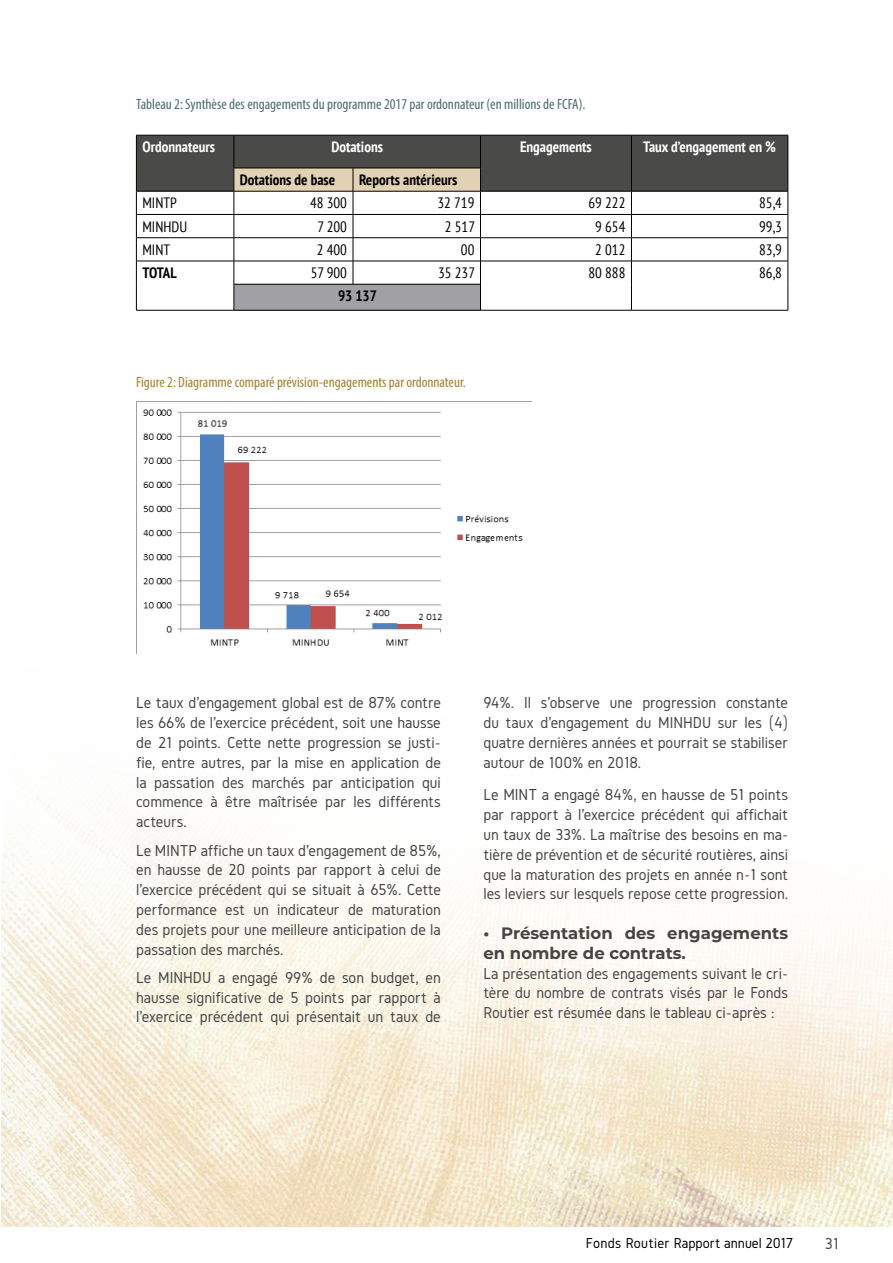
<style>
.page{position:relative;width:893px;height:1263px;background:#fff}
.page>*{position:absolute;margin:0;border:0;box-sizing:border-box;transform-origin:0 0}
.t1{font:16.5px/19.8px "Gidole";color:#454444;text-align:justify}
.t2{font:700 16.5px/19.8px "Montserrat";color:#454444}
.t3{font:condensed 15px "PT Sans";color:#000}
.t4{font:condensed 15px "Myriad Pro";color:#4c6d6c}
.t5{font:condensed 15px "Myriad Pro";color:#a7802c}
.t6{font:700 condensed 15px "PT Sans";color:#fff}
.t7{font:700 condensed 15px "PT Sans";color:#000}
.t8{font:15px "Gidole";color:#000}
</style>
<div class="page">
<img style="left:1px;top:134px;width:892px;height:1093px">
<img style="left:136px;top:402px;width:395px;height:252px">
<svg style="left:136px;top:135px;width:653px;height:175px"></svg>
<hr style="left:136px;top:310px;width:98px;height:1px;background:#000">
<hr style="left:234px;top:310px;width:119px;height:1px;background:#000">
<hr style="left:353px;top:310px;width:127px;height:1px;background:#000">
<hr style="left:480px;top:310px;width:151px;height:1px;background:#000">
<hr style="left:631px;top:310px;width:157px;height:1px;background:#000">
<p class="t4" style="left:136px;top:95px;width:451px">Tableau 2: Synthèse des engagements du programme 2017 par ordonnateur (en millions de FCFA).</p>
<p class="t6" style="left:142px;top:137px;width:74px">Ordonnateurs</p>
<p class="t6" style="left:331px;top:137px;width:53px">Dotations</p>
<p class="t6" style="left:520px;top:137px;width:73px">Engagements</p>
<p class="t6" style="left:643px;top:137px;width:134px">Taux d’engagement en %</p>
<p class="t7" style="left:240px;top:170px;width:97px">Dotations de base</p>
<p class="t7" style="left:359px;top:170px;width:100px">Reports antérieurs</p>
<p class="t3" style="left:142px;top:194px;width:36px">MINTP</p>
<p class="t3" style="left:310px;top:194px;width:38px">48 300</p>
<p class="t3" style="left:438px;top:194px;width:38px">32 719</p>
<p class="t3" style="left:588px;top:194px;width:38px">69 222</p>
<p class="t3" style="left:759px;top:194px;width:24px">85,4</p>
<p class="t3" style="left:142px;top:217px;width:46px">MINHDU</p>
<p class="t3" style="left:317px;top:217px;width:31px">7 200</p>
<p class="t3" style="left:445px;top:217px;width:32px">2 517</p>
<p class="t3" style="left:595px;top:217px;width:32px">9 654</p>
<p class="t3" style="left:759px;top:217px;width:24px">99,3</p>
<p class="t3" style="left:142px;top:240px;width:29px">MINT</p>
<p class="t3" style="left:317px;top:240px;width:32px">2 400</p>
<p class="t3" style="left:461px;top:240px;width:15px">00</p>
<p class="t3" style="left:595px;top:240px;width:32px">2 012</p>
<p class="t3" style="left:759px;top:240px;width:24px">83,9</p>
<p class="t7" style="left:142px;top:263px;width:36px">TOTAL</p>
<p class="t3" style="left:311px;top:263px;width:38px">57 900</p>
<p class="t3" style="left:438px;top:263px;width:38px">35 237</p>
<p class="t3" style="left:588px;top:263px;width:38px">80 888</p>
<p class="t3" style="left:759px;top:263px;width:24px">86,8</p>
<p class="t7" style="left:338px;top:286px;width:40px">93 137</p>
<p class="t5" style="left:136px;top:372px;width:331px">Figure 2: Diagramme comparé prévision-engagements par ordonnateur.</p>
<p class="t1" style="left:136px;top:693px;width:306px">Le taux d’engagement global est de 87% contre les 66% de l’exercice précédent, soit une hausse de 21 points. Cette nette progression se justi&shy;fie, entre autres, par la mise en application de la passation des marchés par anticipation qui commence à être maîtrisée par les différents acteurs.</p>
<p class="t1" style="left:136px;top:840px;width:306px">Le MINTP affiche un taux d’engagement de 85%, en hausse de 20 points par rapport à celui de l’exercice précédent qui se situait à 65%. Cette performance est un indicateur de maturation des projets pour une meilleure anticipation de la passation des marchés.</p>
<p class="t1" style="left:136px;top:967px;width:306px">Le MINHDU a engagé 99% de son budget, en hausse significative de 5 points par rapport à l’exercice précédent qui présentait un taux de</p>
<p class="t1" style="left:483px;top:693px;width:306px">94%. Il s’observe une progression constante du taux d’engagement du MINHDU sur les (4) quatre dernières années et pourrait se stabiliser autour de 100% en 2018.</p>
<p class="t1" style="left:483px;top:785px;width:306px">Le MINT a engagé 84%, en hausse de 51 points par rapport à l’exercice précédent qui affichait un taux de 33%. La maîtrise des besoins en ma&shy;tière de prévention et de sécurité routières, ainsi que la maturation des projets en année n-1 sont les leviers sur lesquels repose cette progression.</p>
<p class="t2" style="left:483px;top:922px;width:306px">• Présentation des engagements en nombre de contrats.</p>
<p class="t1" style="left:483px;top:963px;width:306px">La présentation des engagements suivant le cri&shy;tère du nombre de contrats visés par le Fonds Routier est résumée dans le tableau ci-après :</p>
<p class="t8" style="left:586px;top:1234px;width:209px">Fonds Routier Rapport annuel 2017</p>
<p class="t1" style="left:825px;top:1233px;width:15px">31</p>
</div>
